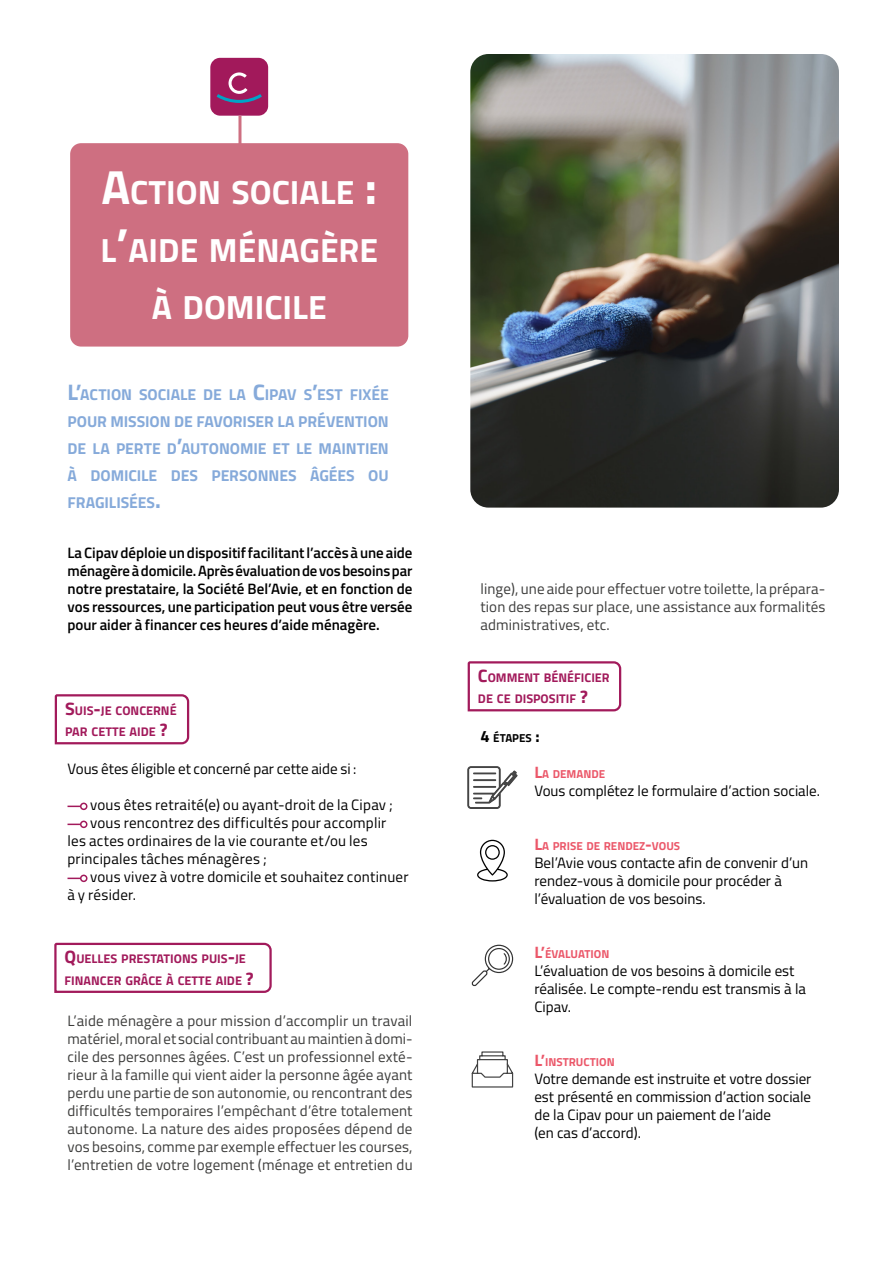
<style>
.page{position:relative;width:893px;height:1263px;background:#fff}
.page>*{position:absolute;margin:0;border:0;box-sizing:border-box;transform-origin:0 0}
.t1{font:700 33.6px/57.6px "Titillium Web";color:#fff;text-align:center}
.t2{font:700 15.75px/27px "Titillium Web";letter-spacing:-.005em;color:#86aada;text-align:justify}
.t3{font:15px/18px "Titillium Web";color:#000}
.t4{font:15px/18px "Titillium Web";letter-spacing:.01em;color:#3c3c3b;text-align:justify}
.t5{font:600 15px/18px "Titillium Web";color:#000;text-align:justify}
.t6{font:15px "Titillium Web";letter-spacing:.02em;color:#000}
.t7{font:700 12.6px/21.6px "Titillium Web";color:#a21a5b}
.t8{font:700 11.55px "Titillium Web";color:#eb5769}
.t9{font:700 11.55px "Titillium Web";color:#000}
.s1{font-size:48px}
.s2{font-size:22.5px}
.s3{font-size:18px}
.s4{font-size:16.5px}
</style>
<div class="page">
<div style="left:70px;top:143px;width:338px;height:204px;background:#ce6f81;border-radius:11px"></div>
<img style="left:470px;top:54px;width:369px;height:454px">
<div style="left:210px;top:58px;width:58px;height:58px;background:#a2195b;border-radius:10px"></div>
<svg style="left:217px;top:72px;width:45px;height:31px"></svg>
<hr style="left:238px;top:116px;width:3px;height:41px;background:#ce6f81">
<svg style="left:68px;top:806px;width:12px;height:1px"></svg>
<div style="left:80px;top:803px;width:7px;height:7px;border:2px solid #a21a5b;border-radius:50%"></div>
<svg style="left:68px;top:824px;width:12px;height:1px"></svg>
<div style="left:80px;top:821px;width:7px;height:7px;border:2px solid #a21a5b;border-radius:50%"></div>
<svg style="left:68px;top:878px;width:12px;height:1px"></svg>
<div style="left:80px;top:875px;width:7px;height:7px;border:2px solid #a21a5b;border-radius:50%"></div>
<svg style="left:54px;top:694px;width:136px;height:51px"></svg>
<svg style="left:54px;top:942px;width:218px;height:51px"></svg>
<svg style="left:467px;top:661px;width:155px;height:51px"></svg>
<svg style="left:477px;top:840px;width:31px;height:41px"></svg>
<svg style="left:467px;top:766px;width:50px;height:43px"></svg>
<svg style="left:471px;top:944px;width:43px;height:43px"></svg>
<svg style="left:471px;top:1051px;width:43px;height:37px"></svg>
<h1 class="t1" style="left:100px;top:162px;width:279px"><span class="s1">A</span>CTION SOCIALE <span class="s1">:<br></span>L<span class="s1">’</span>AIDE MÉNAGÈRE<br>À DOMICILE</h1>
<p class="t2" style="left:68px;top:380px;width:323px"><span class="s2">L’</span>ACTION SOCIALE DE LA <span class="s2">C</span>IPAV S<span class="s2">’</span>EST FIXÉE POUR MISSION DE FAVORISER LA PRÉVENTION DE LA PERTE D<span class="s2">’</span>AUTONOMIE ET LE MAINTIEN À DOMICILE DES PERSONNES ÂGÉES OU FRAGILISÉES<span class="s2">.</span></p>
<p class="t5" style="left:68px;top:543px;width:347px">La Cipav déploie un dispositif facilitant l’accès à une aide ménagère à domicile. Après évaluation de vos besoins par notre prestataire, la Société Bel’Avie, et en fonction de vos ressources, une participation peut vous être versée pour aider à financer ces heures d’aide ménagère.</p>
<p class="t7" style="left:65px;top:699px;width:113px"><span class="s3">S</span>UIS<span class="s3">-</span>JE CONCERNÉ<br>PAR CETTE AIDE <span class="s3">?</span></p>
<p class="t3" style="left:68px;top:759px;width:291px">Vous êtes éligible et concerné par cette aide si :</p>
<p class="t6" style="left:90px;top:794px;width:304px">vous êtes retraité(e) ou ayant-droit de la Cipav ;</p>
<p class="t3" style="left:90px;top:813px;width:298px">vous rencontrez des difficultés pour accomplir</p>
<p class="t3" style="left:67px;top:831px;width:302px">les actes ordinaires de la vie courante et/ou les</p>
<p class="t3" style="left:67px;top:849px;width:201px">principales tâches ménagères ;</p>
<p class="t3" style="left:90px;top:867px;width:320px">vous vivez à votre domicile et souhaitez continuer</p>
<p class="t3" style="left:68px;top:885px;width:70px">à y résider.</p>
<p class="t7" style="left:65px;top:947px;width:191px"><span class="s3">Q</span>UELLES PRESTATIONS PUIS<span class="s3">-</span>JE<br>FINANCER GRÂCE À CETTE AIDE <span class="s3">?</span></p>
<p class="t4" style="left:68px;top:1011px;width:347px">L’aide ménagère a pour mission d’accomplir un travail matériel, moral et social contribuant au maintien à domi&shy;cile des personnes âgées. C’est un professionnel exté&shy;rieur à la famille qui vient aider la personne âgée ayant perdu une partie de son autonomie, ou rencontrant des difficultés temporaires l’empêchant d’être totalement autonome. La nature des aides proposées dépend de vos besoins, comme par exemple effectuer les courses, l’entretien de votre logement (ménage et entretien du</p>
<p class="t4" style="left:480px;top:579px;width:347px">linge), une aide pour effectuer votre toilette, la prépara&shy;tion des repas sur place, une assistance aux formalités administratives, etc.</p>
<p class="t7" style="left:478px;top:666px;width:133px"><span class="s3">C</span>OMMENT BÉNÉFICIER<br>DE CE DISPOSITIF <span class="s3">?</span></p>
<p class="t9" style="left:480px;top:729px;width:61px"><span class="s4">4</span> ÉTAPES <span class="s4">:</span></p>
<p class="t8" style="left:534px;top:765px;width:72px"><span class="s4">L</span>A DEMANDE</p>
<p class="t3" style="left:534px;top:781px;width:287px">Vous complétez le formulaire d’action sociale.</p>
<p class="t8" style="left:534px;top:837px;width:147px"><span class="s4">L</span>A PRISE DE RENDEZ<span class="s4">-</span>VOUS</p>
<p class="t3" style="left:534px;top:853px;width:275px">Bel’Avie vous contacte afin de convenir d’un rendez-vous à domicile pour procéder à l’évaluation de vos besoins.</p>
<p class="t8" style="left:534px;top:945px;width:77px"><span class="s4">L’</span>ÉVALUATION</p>
<p class="t3" style="left:534px;top:961px;width:273px">L’évaluation de vos besoins à domicile est réalisée. Le compte-rendu est transmis à la<br>Cipav.</p>
<p class="t8" style="left:534px;top:1053px;width:82px"><span class="s4">L’</span>INSTRUCTION</p>
<p class="t3" style="left:534px;top:1069px;width:279px">Votre demande est instruite et votre dossier est présenté en commission d’action sociale de la Cipav pour un paiement de l’aide<br>(en cas d’accord).</p>
</div>
